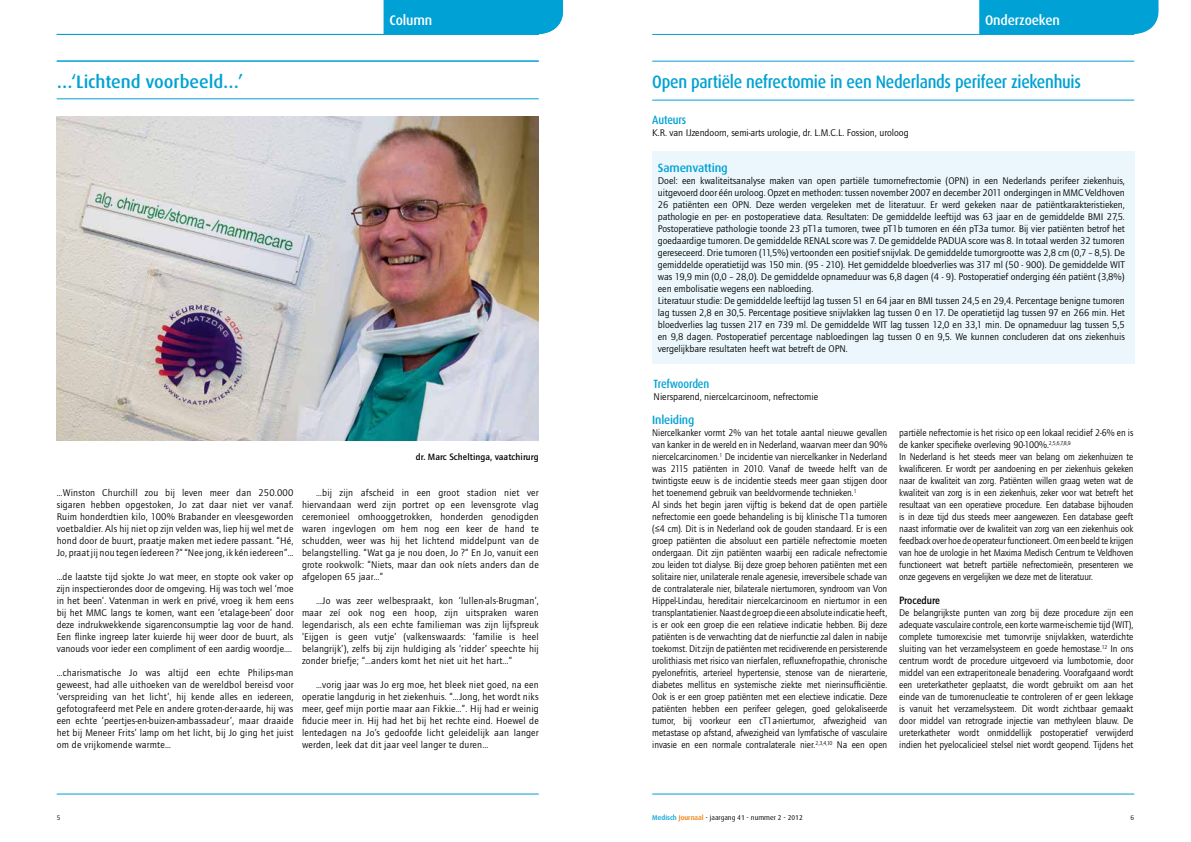
<style>
.page{position:relative;width:1191px;height:842px;background:#fff}
.page>*{position:absolute;margin:0;border:0;box-sizing:border-box;transform-origin:0 0}
.t1{font:500 18px "Dax";letter-spacing:-.015em;color:#00a1d4;scale:.88 1}
.t2{font:500 18px "Dax";letter-spacing:-.015em;color:#00a1d4}
.t3{font:500 13.9px "Dax";letter-spacing:-.01em;color:#fff}
.t4{font:500 12px "Dax";letter-spacing:-.015em;color:#00a1d4;scale:.88 1}
.t5{font:500 12px "Dax";letter-spacing:-.015em;color:#00a1d4}
.t6{font:500 12px "Dax";letter-spacing:-.015em;color:#00a1d4;scale:.95 1}
.t7{font:500 11px "Quay Sans ITC Std";color:#000;scale:.95 1}
.t8{font:10px/12px "Quay Sans ITC Std";color:#000;text-align:justify}
.t9{font:10px/12px "Quay Sans ITC Std";color:#000;scale:.95 1}
.t10{font:500 9.5px "Quay Sans ITC Std";letter-spacing:.01em;color:#000}
.t11{font:7px "Dax";color:#000}
.t12{font:7px "Quay Sans ITC Std";color:#000}
.s1{font-weight:500;color:#00a1d4}
.s2{font-weight:500;color:#ef7c00}
</style>
<div class="page">
<hr style="left:652px;top:794px;width:482px;height:1px;background:#00a1d4">
<hr style="left:57px;top:794px;width:482px;height:1px;background:#00a1d4">
<div style="left:979px;top:0;width:180px;height:34px;background:#00a1d4"></div>
<hr style="left:652px;top:34px;width:482px;height:1px;background:#00a1d4">
<hr style="left:652px;top:61px;width:482px;height:1px;background:#00a1d4">
<hr style="left:57px;top:61px;width:482px;height:1px;background:#00a1d4">
<hr style="left:57px;top:99px;width:482px;height:1px;background:#00a1d4">
<div style="left:384px;top:0;width:180px;height:34px;background:#00a1d4"></div>
<hr style="left:57px;top:34px;width:482px;height:1px;background:#00a1d4">
<img style="left:57px;top:116px;width:482px;height:325px">
<div style="left:652px;top:152px;width:482px;height:212px;background:#ebf7fc"></div>
<hr style="left:652px;top:100px;width:482px;height:1px;background:#00a1d4">
<h2 class="t3" style="left:389px;top:12px;width:76px">Onderzoeken</h2>
<h2 class="t3" style="left:389px;top:12px;width:44px">Column</h2>
<h2 class="t3" style="left:985px;top:12px;width:76px">Onderzoeken</h2>
<h1 class="t2" style="left:57px;top:72px;width:188px">…‘Lichtend voorbeeld…’</h1>
<p class="t10" style="left:416px;top:452px;width:124px">dr. Marc Scheltinga, vaatchirurg</p>
<p class="t8" style="left:57px;top:487px;width:238px">…Winston Churchill zou bij leven meer dan 250.000 sigaren hebben opgestoken, Jo zat daar niet ver vanaf.<br>Ruim honderdtien kilo, 100% Brabander en vleesgeworden voetbaldier. Als hij niet op zijn velden was, liep hij wel met de hond door de buurt, praatje maken met iedere passant. “Hé, Jo, praat jij nou tegen íedereen ?” “Nee jong, ik kén iedereen”…</p>
<p class="t8" style="left:57px;top:571px;width:238px">…de laatste tijd sjokte Jo wat meer, en stopte ook vaker op zijn inspectierondes door de omgeving. Hij was toch wel ‘moe in het been’. Vatenman in werk en privé, vroeg ik hem eens bij het MMC langs te komen, want een ‘etalage-been’ door deze indrukwekkende sigarenconsumptie lag voor de hand.<br>Een flinke ingreep later kuierde hij weer door de buurt, als vanouds voor ieder een compliment of een aardig woordje….</p>
<p class="t8" style="left:57px;top:667px;width:238px">…charismatische Jo was altijd een echte Philips-man geweest, had alle uithoeken van de wereldbol bereisd voor ‘verspreiding van het licht’, hij kende alles en iedereen, gefotografeerd met Pele en andere groten-der-aarde, hij was een echte ‘peertjes-en-buizen-ambassadeur’, maar draaide het bij Meneer Frits’ lamp om het licht, bij Jo ging het juist om de vrijkomende warmte…</p>
<p class="t8" style="left:302px;top:487px;width:238px;text-indent:14px">…bij zijn afscheid in een groot stadion niet ver hiervandaan werd zijn portret op een levensgrote vlag ceremonieel omhooggetrokken, honderden genodigden waren ingevlogen om hem nog een keer de hand te schudden, weer was hij het lichtend middelpunt van de belangstelling. “Wat ga je nou doen, Jo ?” En Jo, vanuit een grote rookwolk: “Niets, maar dan ook níets anders dan de afgelopen 65 jaar…”</p>
<p class="t8" style="left:302px;top:595px;width:238px;text-indent:14px">…Jo was zeer welbespraakt, kon ‘lullen-als-Brugman’, maar zeí ook nog een hoop, zijn uitspraken waren legendarisch, als een echte familieman was zijn lijfspreuk ‘Eijgen is geen vutje’ (valkenswaards: ‘familie is heel belangrijk’), zelfs bij zijn huldiging als ‘ridder’ speechte hij zonder briefje; “…anders komt het niet uit het hart…”</p>
<p class="t8" style="left:302px;top:679px;width:238px;text-indent:14px">…vorig jaar was Jo erg moe, het bleek niet goed, na een operatie langdurig in het ziekenhuis. “…Jong, het wordt niks meer, geef mijn portie maar aan Fikkie…”. Hij had er weinig fiducie meer in. Hij had het bij het rechte eind. Hoewel de lentedagen na Jo’s gedoofde licht geleidelijk aan langer werden, leek dat dit jaar veel langer te duren…</p>
<h1 class="t1" style="left:652px;top:72px;width:489px">Open partiële nefrectomie in een Nederlands perifeer ziekenhuis</h1>
<p class="t4" style="left:652px;top:113px;width:40px">Auteurs</p>
<p class="t8" style="left:652px;top:127px;width:258px">K.R. van IJzendoorn, semi-arts urologie, dr. L.M.C.L. Fossion, uroloog</p>
<p class="t5" style="left:658px;top:161px;width:71px">Samenvatting</p>
<p class="t8" style="left:658px;top:175px;width:468px;text-align:left">Doel: een kwaliteitsanalyse maken van open partiële tumornefrectomie (OPN) in een Nederlands perifeer ziekenhuis, uitgevoerd door één uroloog. Opzet en methoden: tussen november 2007 en december 2011 ondergingen in MMC Veldhoven 26 patiënten een OPN. Deze werden vergeleken met de literatuur. Er werd gekeken naar de patiëntkarakteristieken, pathologie en per- en postoperatieve data. Resultaten: De gemiddelde leeftijd was 63 jaar en de gemiddelde BMI 27,5.<br>Postoperatieve pathologie toonde 23 pT1a tumoren, twee pT1b tumoren en één pT3a tumor. Bij vier patiënten betrof het goedaardige tumoren. De gemiddelde RENAL score was 7. De gemiddelde PADUA score was 8. In totaal werden 32 tumoren gereseceerd. Drie tumoren (11,5%) vertoonden een positief snijvlak. De gemiddelde tumorgrootte was 2,8 cm (0,7 – 8,5). De gemiddelde operatietijd was 150 min. (95 - 210). Het gemiddelde bloedverlies was 317 ml (50 - 900). De gemiddelde WIT was 19,9 min (0,0 – 28,0). De gemiddelde opnameduur was 6,8 dagen (4 - 9). Postoperatief onderging één patiënt (3,8%) een embolisatie wegens een nabloeding.<br>Literatuur studie: De gemiddelde leeftijd lag tussen 51 en 64 jaar en BMI tussen 24,5 en 29,4. Percentage benigne tumoren lag tussen 2,8 en 30,5. Percentage positieve snijvlakken lag tussen 0 en 17. De operatietijd lag tussen 97 en 266 min. Het bloedverlies lag tussen 217 en 739 ml. De gemiddelde WIT lag tussen 12,0 en 33,1 min. De opnameduur lag tussen 5,5 en 9,8 dagen. Postoperatief percentage nabloedingen lag tussen 0 en 9,5. We kunnen concluderen dat ons ziekenhuis vergelijkbare resultaten heeft wat betreft de OPN.</p>
<p class="t4" style="left:653px;top:377px;width:65px">Trefwoorden</p>
<p class="t8" style="left:653px;top:391px;width:166px">Niersparend, niercelcarcinoom, nefrectomie</p>
<p class="t6" style="left:652px;top:413px;width:46px">Inleiding</p>
<p class="t9" style="left:652px;top:427px;width:249px">Niercelkanker vormt 2% van het totale aantal nieuwe gevallen van kanker in de wereld en in Nederland, waarvan meer dan 90% niercelcarcinomen.<sup>1</sup> De incidentie van niercelkanker in Nederland was 2115 patiënten in 2010. Vanaf de tweede helft van de twintigste eeuw is de incidentie steeds meer gaan stijgen door het toenemend gebruik van beeldvormende technieken.<sup>1<br></sup>Al sinds het begin jaren vijftig is bekend dat de open partiële nefrectomie een goede behandeling is bij klinische T1a tumoren (≤4 cm). Dit is in Nederland ook de gouden standaard. Er is een groep patiënten die absoluut een partiële nefrectomie moeten ondergaan. Dit zijn patiënten waarbij een radicale nefrectomie zou leiden tot dialyse. Bij deze groep behoren patiënten met een solitaire nier, unilaterale renale agenesie, irreversibele schade van de contralaterale nier, bilaterale niertumoren, syndroom van Von Hippel-Lindau, hereditair niercelcarcinoom en niertumor in een transplantatienier. Naast de groep die een absolute indicatie heeft, is er ook een groep die een relatieve indicatie hebben. Bij deze patiënten is de verwachting dat de nierfunctie zal dalen in nabije toekomst. Dit zijn de patiënten met recidiverende en persisterende urolithiasis met risico van nierfalen, refluxnefropathie, chronische pyelonefritis, arterieel hypertensie, stenose van de nierarterie, diabetes mellitus en systemische ziekte met nierinsufficiëntie.<br>Ook is er een groep patiënten met een electieve indicatie. Deze patiënten hebben een perifeer gelegen, goed gelokaliseerde tumor, bij voorkeur een cT1a-niertumor, afwezigheid van metastase op afstand, afwezigheid van lymfatische of vasculaire invasie en een normale contralaterale nier.<sup>2,3,4,10</sup> Na een open</p>
<p class="t9" style="left:899px;top:427px;width:248px">partiële nefrectomie is het risico op een lokaal recidief 2-6% en is de kanker specifieke overleving 90-100%.<sup>2,5,6,7,8,9<br></sup>In Nederland is het steeds meer van belang om ziekenhuizen te kwalificeren. Er wordt per aandoening en per ziekenhuis gekeken naar de kwaliteit van zorg. Patiënten willen graag weten wat de kwaliteit van zorg is in een ziekenhuis, zeker voor wat betreft het resultaat van een operatieve procedure. Een database bijhouden is in deze tijd dus steeds meer aangewezen. Een database geeft naast informatie over de kwaliteit van zorg van een ziekenhuis ook feedback over hoe de operateur functioneert. Om een beeld te krijgen van hoe de urologie in het Maxima Medisch Centrum te Veldhoven functioneert wat betreft partiële nefrectomieën, presenteren we onze gegevens en vergelijken we deze met de literatuur.</p>
<p class="t7" style="left:899px;top:594px;width:45px">Procedure</p>
<p class="t9" style="left:899px;top:607px;width:248px;text-align:justify">De belangrijkste punten van zorg bij deze procedure zijn een adequate vasculaire controle, een korte warme-ischemie tijd (WIT), complete tumorexcisie met tumorvrije snijvlakken, waterdichte sluiting van het verzamelsysteem en goede hemostase.<sup>12</sup> In ons centrum wordt de procedure uitgevoerd via lumbotomie, door middel van een extraperitoneale benadering. Voorafgaand wordt een ureterkatheter geplaatst, die wordt gebruikt om aan het einde van de tumorenucleatie te controleren of er geen lekkage is vanuit het verzamelsysteem. Dit wordt zichtbaar gemaakt door middel van retrograde injectie van methyleen blauw. De ureterkatheter wordt onmiddellijk postoperatief verwijderd indien het pyelocalicieel stelsel niet wordt geopend. Tijdens het</p>
<p class="t12" style="left:57px;top:814px;width:5px">5</p>
<p class="t11" style="left:652px;top:814px;width:152px"><span class="s1">Medisch</span> <span class="s2">Journaal</span> - jaargang 41 - nummer 2 - 2012</p>
<p class="t12" style="left:1130px;top:814px;width:5px">6</p>
</div>
